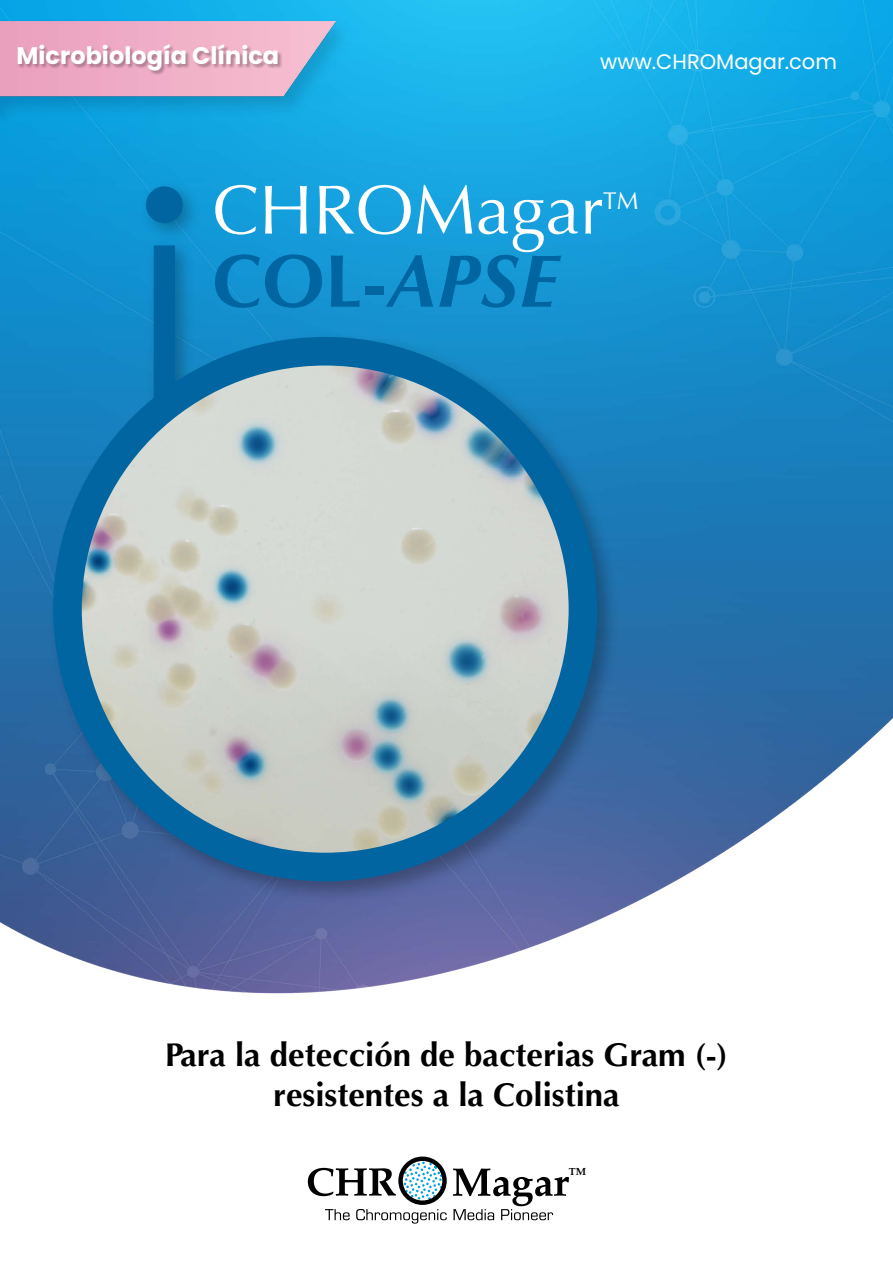
<style>
.page{position:relative;width:893px;height:1263px;background:#fff}
.page>*{position:absolute;margin:0;border:0;box-sizing:border-box;transform-origin:0 0}
.t1{font:700 74.85px "Optima";color:#0065a0}
.t2{font:69.6px "Optima";color:#fff}
.t3{font:700 33px/39.6px "Optima";color:#000;text-align:center}
.t4{font:24.3px "Optima";color:#fff}
.t5{font:700 24px "Poppins";color:#fff}
.t6{font:21px "Poppins";color:#fff}
.t7{font:700 10.35px "Palatino";color:#000}
.s1{font-style:italic}
</style>
<div class="page">
<img style="left:0;top:0;width:893px;height:1224px">
<svg style="left:404px;top:1161px;width:38px;height:39px"></svg>
<div style="left:398px;top:1156px;width:49px;height:49px;border:4px solid #000;border-radius:50%"></div>
<svg style="left:308px;top:1168px;width:88px;height:28px"></svg>
<svg style="left:325px;top:1209px;width:25px;height:11px"></svg>
<svg style="left:356px;top:1209px;width:91px;height:14px"></svg>
<svg style="left:453px;top:1168px;width:116px;height:52px"></svg>
<div style="left:0;top:16px;width:356px;height:113px;background:#000;opacity:.13"></div>
<img style="left:0;top:21px;width:335px;height:85px">
<div style="left:18px;top:45px;width:265px;height:31px;background:#000;opacity:.27"></div>
<div style="left:146px;top:237px;width:49px;height:199px;background:#000;opacity:.27"></div>
<div style="left:154px;top:245px;width:21px;height:171px;background:#0065a0"></div>
<div style="left:138px;top:179px;width:64px;height:64px;background:#000;opacity:.27"></div>
<div style="left:147px;top:187px;width:35px;height:35px;background:#0065a0;border-radius:50%"></div>
<div style="left:146px;top:186px;width:37px;height:37px;border:2px solid #0065a0;border-radius:50%"></div>
<div style="left:48px;top:332px;width:572px;height:572px;background:#000;opacity:.27"></div>
<img style="left:67px;top:360px;width:514px;height:507px">
<div style="left:53px;top:337px;width:544px;height:544px;border:29px solid #0065a0;border-radius:50%"></div>
<p class="t5" style="left:16px;top:42px;width:264px">Microbiología Clínica</p>
<p class="t6" style="left:600px;top:49px;width:238px">www.CHROMagar.com</p>
<h2 class="t2" style="left:212px;top:170px;width:392px">CHROMagar</h2>
<p class="t4" style="left:603px;top:187px;width:37px">TM</p>
<h1 class="t1" style="left:212px;top:238px;width:347px">COL-<span class="s1">APSE</span></h1>
<p class="t3" style="left:165px;top:1036px;width:564px">Para la detección de bacterias Gram (-) resistentes a la Colistina</p>
<p class="t7" style="left:569px;top:1163px;width:19px">TM</p>
</div>
